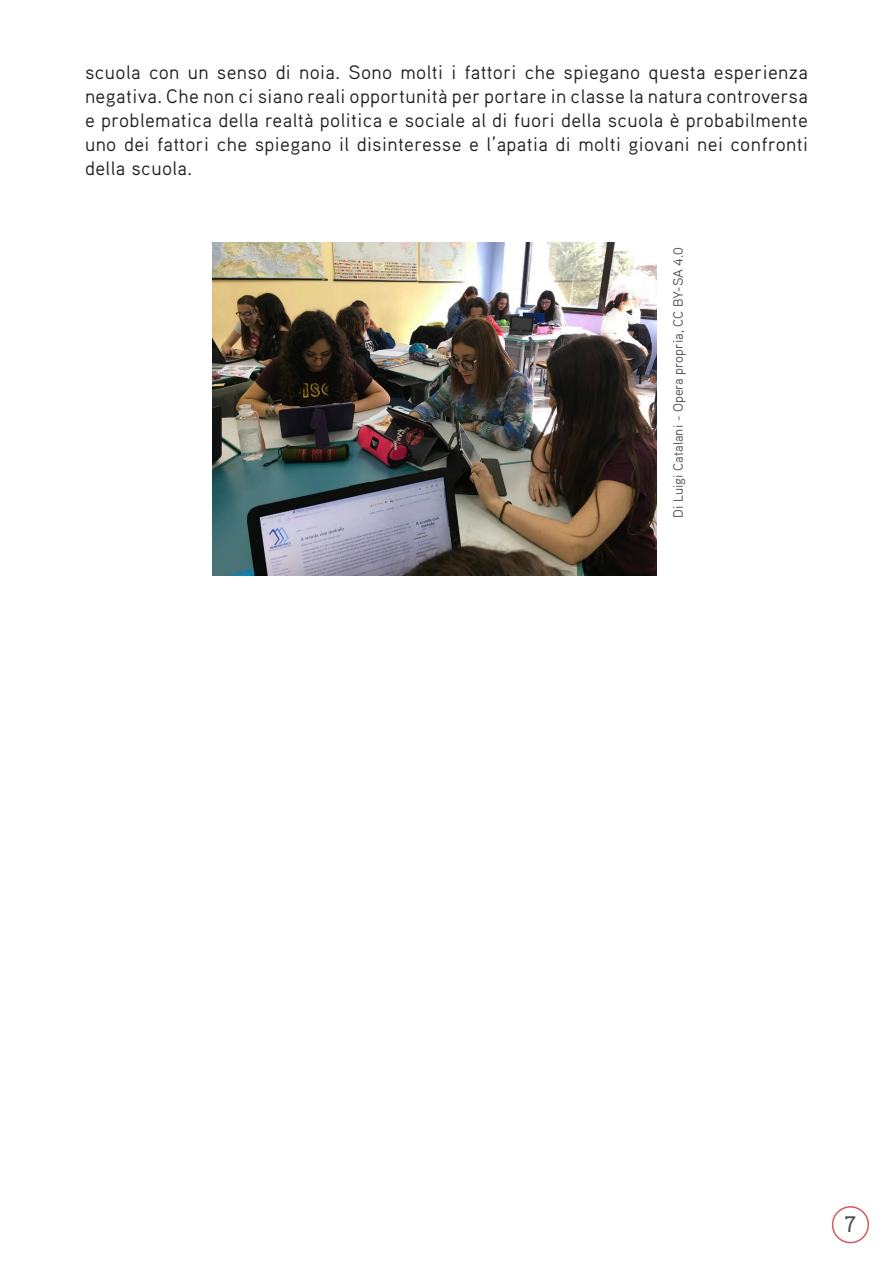
<style>
.page{position:relative;width:893px;height:1263px;background:#fff}
.page>*{position:absolute;margin:0;border:0;box-sizing:border-box;transform-origin:0 0}
.t1{font:500 22.5px "Aaux Pro";color:#4e4f50}
.grassetti{font:19.5px/24px "Aaux Pro";letter-spacing:.02em;color:#231f20;text-align:justify}
.note{font:13.5px "Aaux Pro";color:#4e4f50}
</style>
<div class="page">
<div style="left:832px;top:1206px;width:37px;height:37px;border:2px solid #d35a5b;border-radius:50%"></div>
<img style="left:213px;top:242px;width:443px;height:333px">
<p class="grassetti" style="left:85px;top:59px;width:724px">scuola con un senso di noia. Sono molti i fattori che spiegano questa esperienza negativa. Che non ci siano reali opportunità per portare in classe la natura controversa e problematica della realtà politica e sociale al di fuori della scuola è probabilmente uno dei fattori che spiegano il disinteresse e l’apatia di molti giovani nei confronti della scuola.</p>
<p class="note" style="left:670px;top:518px;width:272px;rotate:-90deg">Di Luigi Catalani - Opera propria, CC BY-SA 4.0</p>
<p class="t1" style="left:845px;top:1210px;width:13px">7</p>
</div>
